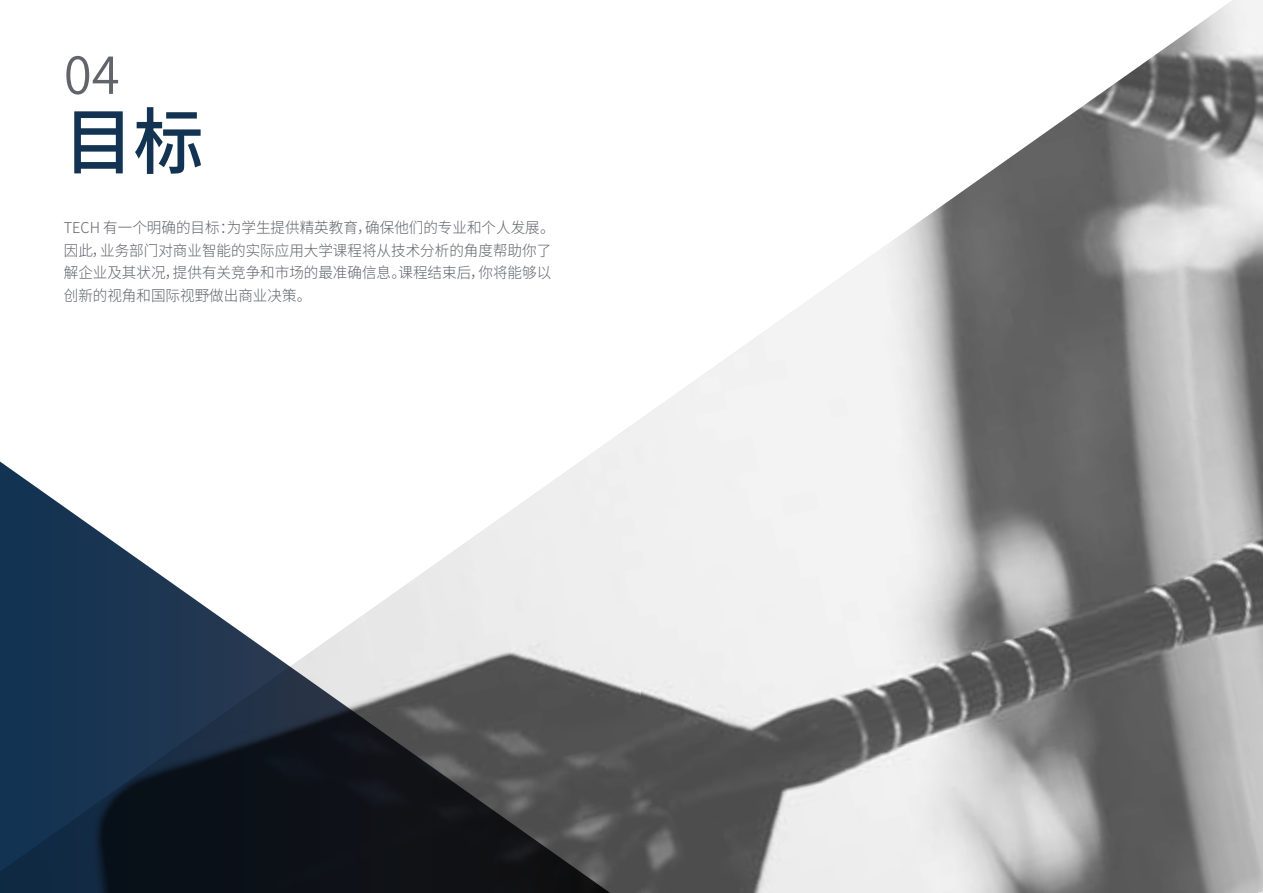
<style>
.page{position:relative;width:1263px;height:893px;background:#fff}
.page>*{position:absolute;margin:0;border:0;box-sizing:border-box;transform-origin:0 0}
.t1{font:500 72px "Source Han Sans CN";color:#123352}
.t2{font:52.5px "Source Han Sans CN";color:#61646a}
.t3{font:300 15px/22.5px "Source Han Sans CN";color:#61646a}
</style>
<div class="page">
<img style="left:603px;top:0;width:660px;height:893px">
<svg style="left:0;top:446px;width:640px;height:447px"></svg>
<h2 class="t2" style="left:64px;top:45px;width:57px">04</h2>
<h1 class="t1" style="left:64px;top:101px;width:141px">目标</h1>
<p class="t3" style="left:64px;top:217px;width:492px">TECH 有一个明确的目标：为学生提供精英教育，确保他们的专业和个人发展。因此，业务部门对商业智能的实际应用大学课程将从技术分析的角度帮助你了解企业及其状况，提供有关竞争和市场的最准确信息。课程结束后，你将能够以创新的视角和国际视野做出商业决策。</p>
</div>
